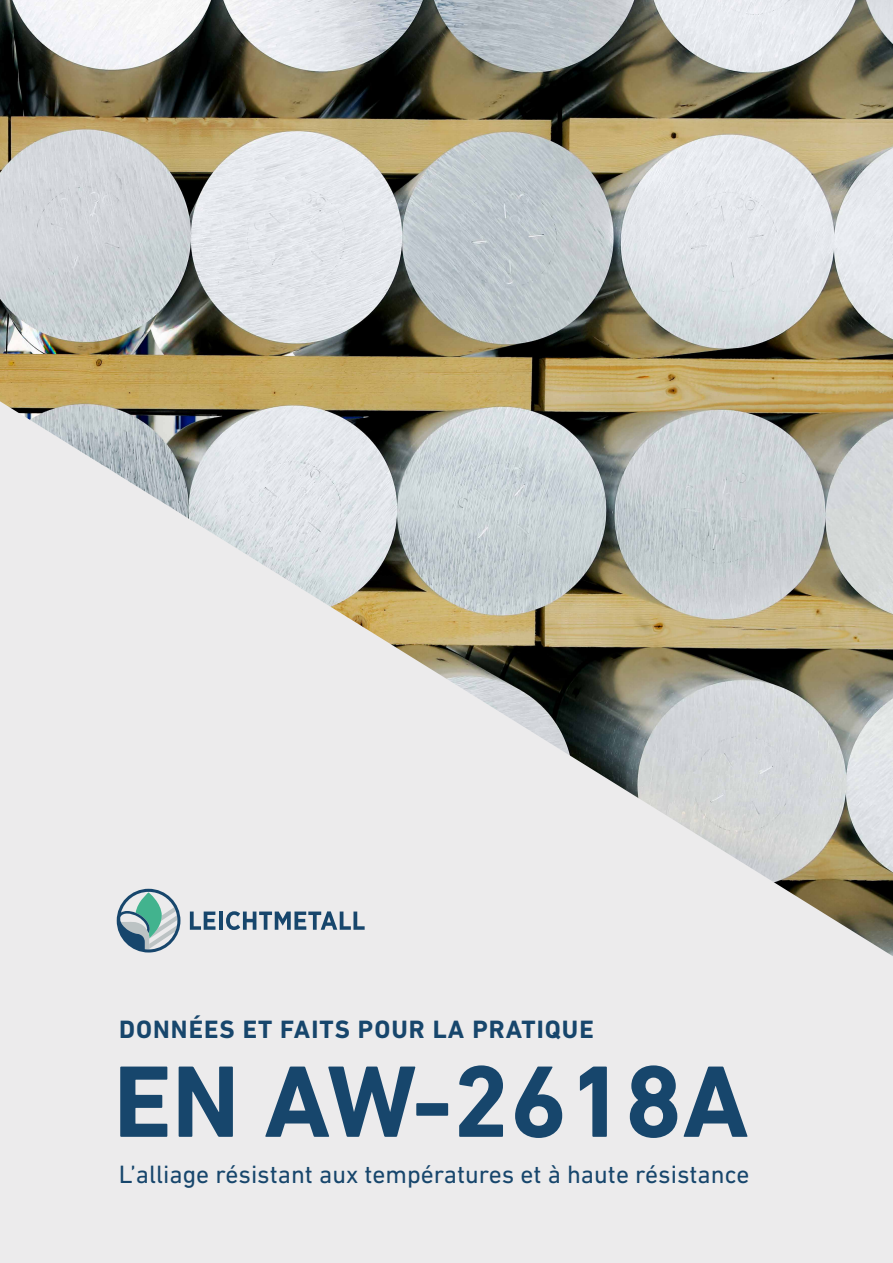
<style>
.page{position:relative;width:893px;height:1263px;background:#fff}
.page>*{position:absolute;margin:0;border:0;box-sizing:border-box;transform-origin:0 0}
.t1{font:700 103.35px "DIN Next LT Pro";color:#17466c}
.t2{font:25.5px "DIN Next LT Pro";color:#17466c}
.t3{font:700 25.5px "DIN Next LT Pro";letter-spacing:.04em;color:#17466c}
</style>
<div class="page">
<div style="left:0;top:1px;width:893px;height:1262px;background:#ecebec"></div>
<img style="left:0;top:0;width:893px;height:956px">
<svg style="left:190px;top:911px;width:25px;height:19px"></svg>
<hr style="left:219px;top:911px;width:4px;height:19px;background:#17466c">
<svg style="left:226px;top:911px;width:139px;height:19px"></svg>
<svg style="left:117px;top:889px;width:63px;height:63px"></svg>
<p class="t3" style="left:119px;top:1014px;width:476px">DONNÉES ET FAITS POUR LA PRATIQUE</p>
<h1 class="t1" style="left:114px;top:1041px;width:637px">EN AW-2618A</h1>
<p class="t2" style="left:119px;top:1159px;width:632px">L’alliage résistant aux températures et à haute résistance</p>
</div>
